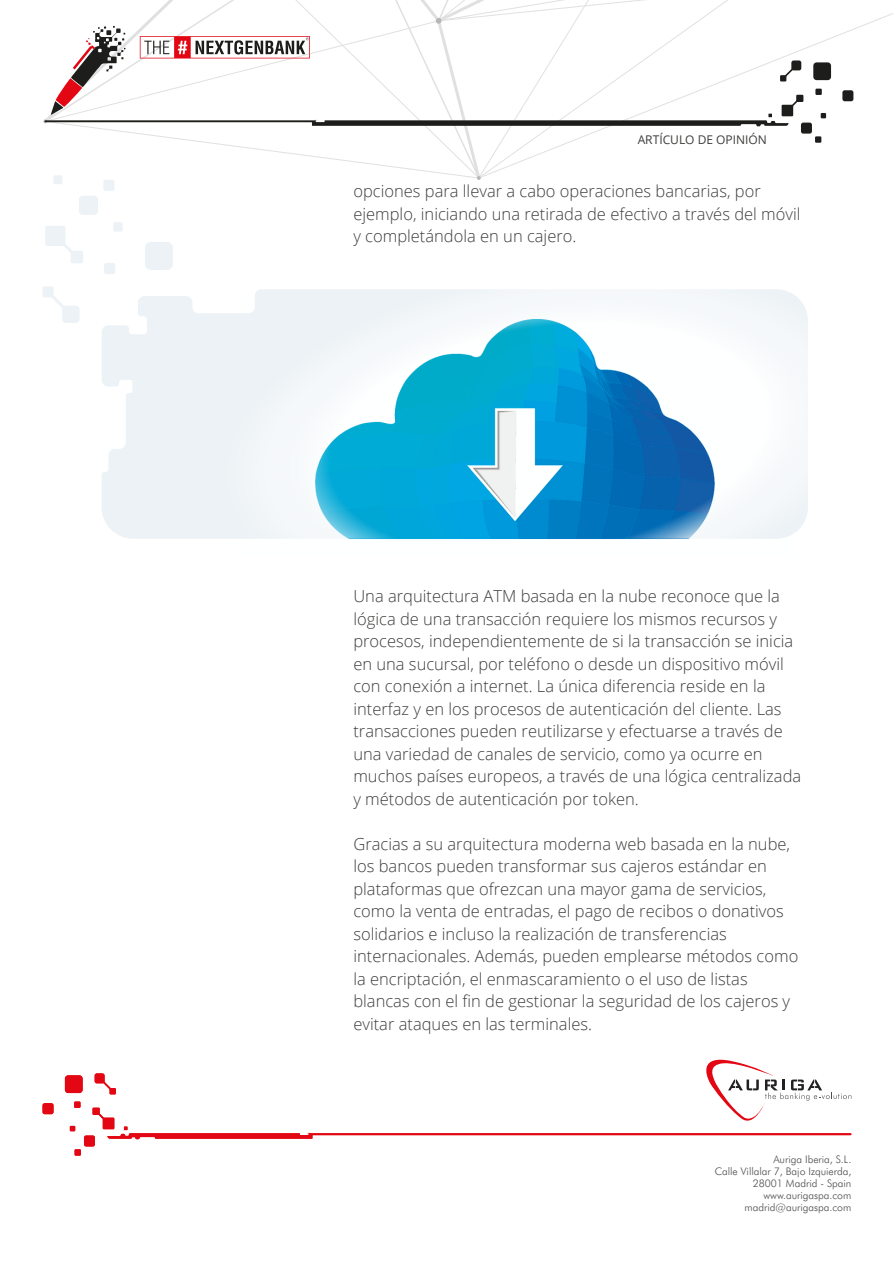
<style>
.page{position:relative;width:893px;height:1263px;background:#fff}
.page>*{position:absolute;margin:0;border:0;box-sizing:border-box;transform-origin:0 0}
.t1{font:300 16.5px/22.5px "Open Sans";color:#3c3c3b}
.t2{font:12px "Open Sans";color:#3c3c3b}
.t3{font:300 10.5px/12px "Futura BT";color:#4a4a49;text-align:right}
</style>
<div class="page">
<svg style="left:43px;top:0;width:850px;height:175px"></svg>
<div style="left:93px;top:1108px;width:7px;height:7px;background:#e30613"></div>
<div style="left:74px;top:1101px;width:6px;height:7px;background:#e30613"></div>
<svg style="left:75px;top:1149px;width:6px;height:6px"></svg>
<div style="left:65px;top:1075px;width:18px;height:18px;background:#e30613;border-radius:3px"></div>
<div style="left:43px;top:1103px;width:11px;height:11px;background:#e30613;border-radius:2px"></div>
<div style="left:84px;top:1135px;width:11px;height:11px;background:#e30613;border-radius:2px"></div>
<div style="left:95px;top:1073px;width:10px;height:10px;background:#e30613;border-radius:2px"></div>
<svg style="left:70px;top:1126px;width:5px;height:5px"></svg>
<svg style="left:97px;top:1059px;width:754px;height:80px"></svg>
<svg style="left:43px;top:175px;width:765px;height:364px"></svg>
<p class="t2" style="left:638px;top:132px;width:131px">ARTÍCULO DE OPINIÓN</p>
<p class="t1" style="left:353px;top:180px;width:449px">opciones para llevar a cabo operaciones bancarias, por ejemplo, iniciando una retirada de efectivo a través del móvil y completándola en un cajero.</p>
<p class="t1" style="left:353px;top:585px;width:449px">Una arquitectura ATM basada en la nube reconoce que la lógica de una transacción requiere los mismos recursos y procesos, independientemente de si la transacción se inicia en una sucursal, por teléfono o desde un dispositivo móvil con conexión a internet. La única diferencia reside en la interfaz y en los procesos de autenticación del cliente. Las transacciones pueden reutilizarse y efectuarse a través de una variedad de canales de servicio, como ya ocurre en muchos países europeos, a través de una lógica centralizada y métodos de autenticación por token.</p>
<p class="t1" style="left:353px;top:832px;width:446px">Gracias a su arquitectura moderna web basada en la nube, los bancos pueden transformar sus cajeros estándar en plataformas que ofrezcan una mayor gama de servicios, como la venta de entradas, el pago de recibos o donativos solidarios e incluso la realización de transferencias internacionales. Además, pueden emplearse métodos como la encriptación, el enmascaramiento o el uso de listas blancas con el fin de gestionar la seguridad de los cajeros y evitar ataques en las terminales.</p>
<p class="t3" style="left:715px;top:1153px;width:138px">Auriga Iberia, S.L.<br>Calle Villalar 7, Bajo Izquierda,<br>28001 Madrid - Spain www.aurigaspa.com madrid@aurigaspa.com</p>
</div>
